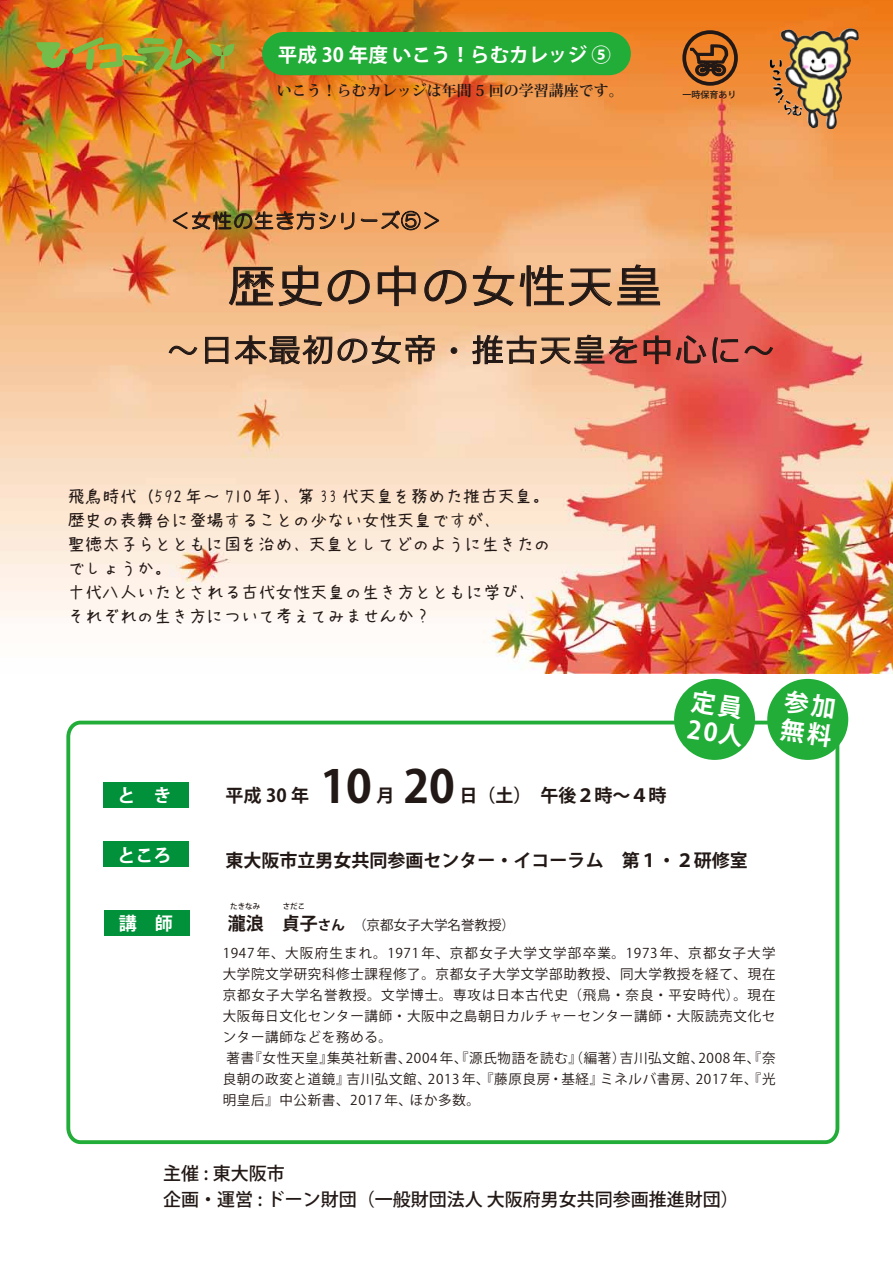
<style>
.page{position:relative;width:893px;height:1263px;background:#fff}
.page>*{position:absolute;margin:0;border:0;box-sizing:border-box;transform-origin:0 0}
.t1{font:45px "Meiryo";letter-spacing:.075em;color:#221815}
.t2{font:700 45px "Koz Go Pro";color:#221815}
.t3{font:31.5px "Meiryo";letter-spacing:.075em;color:#221815}
.t4{font:700 24.6px/28.2px "Koz Go Pro";color:#fff}
.t5{font:700 19.5px "Koz Go Pro";color:#fff}
.t6{font:19.5px "HG Maru Gothic MPRO";letter-spacing:.075em;color:#221815}
.t7{font:700 18px "Koz Go Pro";color:#221815}
.t8{font:500 18px/25.5px "Koz Go Pro";color:#221815}
.t9{font:700 18px "Koz Go Pro";color:#fff}
.t10{font:16.5px/24px "reikofont";letter-spacing:.05em;color:#221815}
.t11{font:700 15px "Koz Min Pro";color:#221815}
.t12{font:13.5px/21px "Koz Go Pro";letter-spacing:.05em;color:#221815}
.t13{font:13.5px "Koz Go Pro";color:#221815}
.t14{font:500 9px "Koz Go Pro";color:#221815}
.t15{font:500 7.5px "Koz Go Pro";color:#221815}
.s1{font-size:13.5px}
</style>
<div class="page">
<img style="left:0;top:0;width:893px;height:673px">
<svg style="left:66px;top:719px;width:775px;height:426px"></svg>
<div style="left:767px;top:679px;width:81px;height:81px;background:#22ac38;border-radius:50%"></div>
<div style="left:674px;top:679px;width:81px;height:81px;background:#22ac38;border-radius:50%"></div>
<div style="left:262px;top:32px;width:369px;height:43px;background:#22ac38;border-radius:22px"></div>
<img style="left:780px;top:29px;width:67px;height:83px">
<div style="left:682px;top:30px;width:56px;height:56px;border:4px solid #221815;border-radius:50%"></div>
<svg style="left:689px;top:10px;width:40px;height:72px;background:#b1601e"></svg>
<img style="left:36px;top:36px;width:167px;height:36px">
<svg style="left:211px;top:43px;width:23px;height:15px"></svg>
<hr style="left:221px;top:55px;width:3px;height:14px;background:#75bd4b">
<svg style="left:229px;top:265px;width:93px;height:41px;background:#c5956b"></svg>
<svg style="left:328px;top:270px;width:42px;height:34px"></svg>
<svg style="left:378px;top:266px;width:37px;height:40px"></svg>
<svg style="left:424px;top:270px;width:42px;height:34px"></svg>
<svg style="left:473px;top:266px;width:41px;height:40px;background:#d09e72"></svg>
<svg style="left:520px;top:265px;width:92px;height:41px;background:#cea077"></svg>
<svg style="left:618px;top:264px;width:42px;height:41px;background:#bb8e68"></svg>
<div style="left:104px;top:910px;width:86px;height:25px;background:#00913a"></div>
<div style="left:103px;top:782px;width:85px;height:26px;background:#00913a"></div>
<div style="left:103px;top:842px;width:85px;height:25px;background:#00913a"></div>
<svg style="left:169px;top:346px;width:28px;height:9px"></svg>
<svg style="left:205px;top:337px;width:23px;height:26px"></svg>
<svg style="left:235px;top:335px;width:97px;height:29px;background:#b69170"></svg>
<svg style="left:338px;top:335px;width:97px;height:29px;background:#c5a07f"></svg>
<svg style="left:451px;top:347px;width:6px;height:7px"></svg>
<svg style="left:472px;top:335px;width:165px;height:29px;background:#bc8e72"></svg>
<svg style="left:644px;top:336px;width:26px;height:28px"></svg>
<svg style="left:676px;top:335px;width:30px;height:28px"></svg>
<svg style="left:713px;top:337px;width:25px;height:26px"></svg>
<svg style="left:744px;top:346px;width:29px;height:9px"></svg>
<img style="left:172px;top:191px;width:163px;height:39px">
<svg style="left:341px;top:212px;width:14px;height:17px"></svg>
<svg style="left:361px;top:207px;width:79px;height:24px;background:#cb8c57"></svg>
<h3 class="t5" style="left:278px;top:42px;width:334px">平成 30 年度 いこう！らむカレッジ ⑤</h3>
<p class="t11" style="left:277px;top:80px;width:348px">いこう！らむカレッジは年間 5 回の学習講座です。</p>
<p class="t14" style="left:682px;top:89px;width:55px">一時保育あり</p>
<h3 class="t6" style="left:170px;top:211px;width:273px">＜女性の生き方シリーズ⑤＞</h3>
<h1 class="t1" style="left:229px;top:255px;width:433px">歴史の中の女性天皇</h1>
<h2 class="t3" style="left:167px;top:328px;width:609px">～日本最初の女帝・推古天皇を中心に～</h2>
<p class="t10" style="left:68px;top:484px;width:484px">飛鳥時代（592 年～ 710 年）、第 33 代天皇を務めた推古天皇。歴史の表舞台に登場することの少ない女性天皇ですが、<br>聖徳太子らとともに国を治め、天皇としてどのように生きたのでしょうか。<br>十代八人いたとされる古代女性天皇の生き方とともに学び、<br>それぞれの生き方について考えてみませんか？</p>
<h3 class="t9" style="left:118px;top:783px;width:55px">と　き</h3>
<h3 class="t7" style="left:226px;top:784px;width:85px">平成 30 年</h3>
<h1 class="t2" style="left:320px;top:758px;width:53px">10</h1>
<h1 class="t2" style="left:403px;top:758px;width:53px">20</h1>
<h3 class="t7" style="left:376px;top:784px;width:37px">月　　</h3>
<h3 class="t7" style="left:459px;top:784px;width:208px">日（土）　午後２時～４時</h3>
<h3 class="t4" style="left:693px;top:689px;width:58px;rotate:8deg">定員<br>20人</h3>
<h3 class="t9" style="left:118px;top:843px;width:55px">ところ</h3>
<h3 class="t7" style="left:226px;top:849px;width:523px">東大阪市立男女共同参画センター・イコーラム　第１・２研修室</h3>
<p class="t15" style="left:230px;top:902px;width:76px">たきなみ　　　さだこ</p>
<h3 class="t4" style="left:786px;top:689px;width:53px;rotate:8deg">参加無料</h3>
<h3 class="t9" style="left:119px;top:912px;width:55px">講　師</h3>
<h3 class="t7" style="left:228px;top:912px;width:119px">瀧浪　貞子<span class="s1">さん</span></h3>
<p class="t12" style="left:223px;top:942px;width:554px">1947年、大阪府生まれ。1971年、京都女子大学文学部卒業。1973年、京都女子大学大学院文学研究科修士課程修了。京都女子大学文学部助教授、同大学教授を経て、現在京都女子大学名誉教授。文学博士。専攻は日本古代史（飛鳥・奈良・平安時代）。現在大阪毎日文化センター講師・大阪中之島朝日カルチャーセンター講師・大阪読売文化センター講師などを務める。<br>著書『女性天皇』集英社新書、2004 年、『源氏物語を読む』（編著）吉川弘文館、2008 年、『奈良朝の政変と道鏡』吉川弘文館、2013 年、『藤原良房・基経』ミネルバ書房、2017 年、『光明皇后』中公新書、2017 年、ほか多数。</p>
<p class="t13" style="left:346px;top:916px;width:170px">　（京都女子大学名誉教授）</p>
<h3 class="t8" style="left:163px;top:1161px;width:577px">主催 : 東大阪市<br>企画・運営 : ドーン財団（一般財団法人 大阪府男女共同参画推進財団）</h3>
</div>
